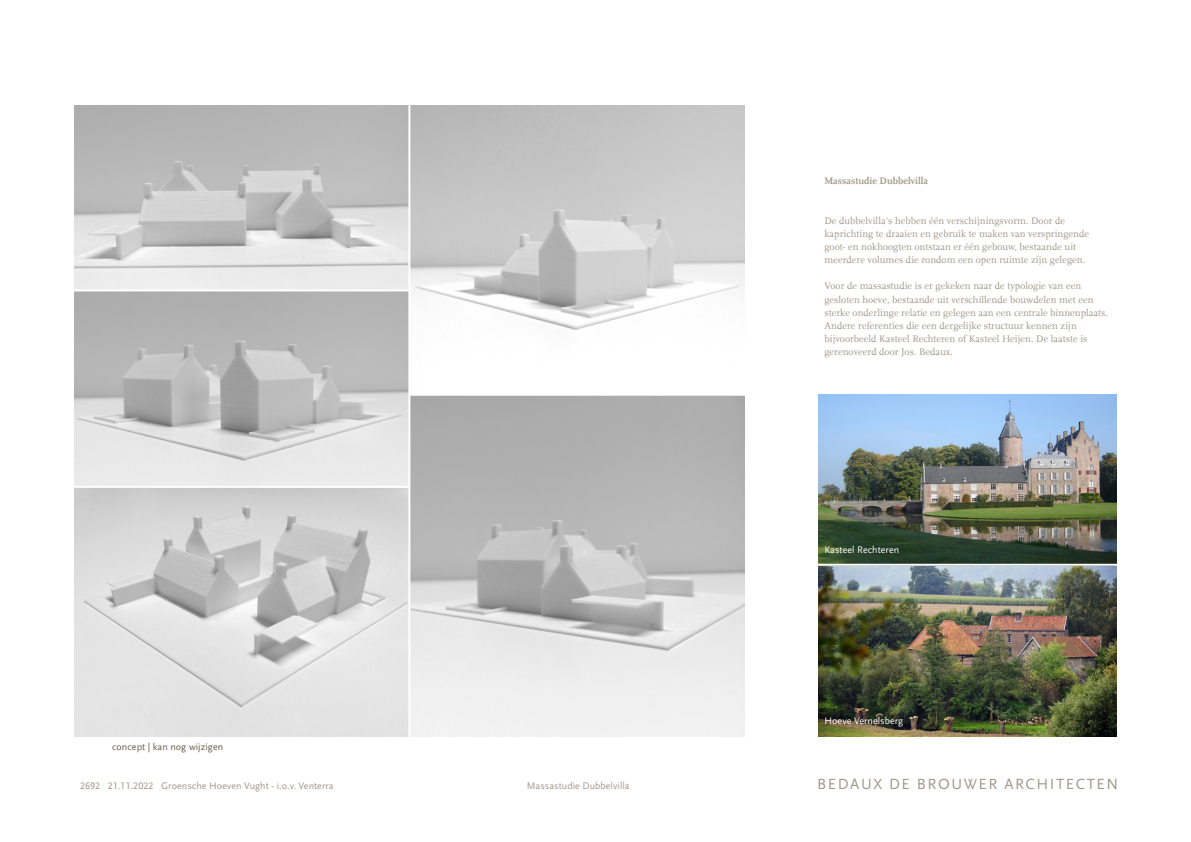
<style>
.page{position:relative;width:1191px;height:842px;background:#fff}
.page>*{position:absolute;margin:0;border:0;box-sizing:border-box;transform-origin:0 0}
.t1{font:15.4px "Scala Sans";letter-spacing:.1em;color:#a2988a}
.t2{font:10px/13.2px "Scala LF";letter-spacing:.005em;color:#a2988a}
.t3{font:10px "Scala Sans LF";letter-spacing:.005em;color:#a2988a}
.t4{font:10px "Scala Sans LF";letter-spacing:.005em;color:#fff}
.t5{font:700 10px "Scala LF";letter-spacing:.005em;color:#a2988a}
.t6{font:10px "Scala Sans LF";letter-spacing:.005em;color:#695e4a}
</style>
<div class="page">
<img style="left:74px;top:105px;width:670px;height:632px">
<hr style="left:409px;top:394px;width:358px;height:2px;background:#fff">
<hr style="left:370px;top:498px;width:2px;height:265px;background:#fff">
<hr style="left:51px;top:486px;width:358px;height:2px;background:#fff">
<hr style="left:51px;top:289px;width:358px;height:2px;background:#fff">
<hr style="left:408px;top:92px;width:2px;height:658px;background:#fff">
<img style="left:819px;top:395px;width:297px;height:342px">
<hr style="left:788px;top:564px;width:358px;height:2px;background:#fff">
<p class="t6" style="left:112px;top:741px;width:113px">concept | kan nog wijzigen</p>
<p class="t3" style="left:80px;top:781px;width:255px">2692 21.11.2022 Groensche Hoeven Vught - i.o.v. Venterra</p>
<p class="t3" style="left:527px;top:781px;width:104px">Massastudie Dubbelvilla</p>
<p class="t5" style="left:824px;top:175px;width:105px">Massastudie Dubbelvilla</p>
<p class="t2" style="left:824px;top:214px;width:266px">De dubbelvilla's hebben één verschijningsvorm. Door de kaprichting te draaien en gebruik te maken van verspringende goot- en nokhoogten ontstaan er één gebouw, bestaande uit meerdere volumes die rondom een open ruimte zijn gelegen.</p>
<p class="t2" style="left:824px;top:280px;width:285px">Voor de massastudie is er gekeken naar de typologie van een gesloten hoeve, bestaande uit verschillende bouwdelen met een sterke onderlinge relatie en gelegen aan een centrale binnenplaats.<br>Andere referenties die een dergelijke structuur kennen zijn bijvoorbeeld Kasteel Rechteren of Kasteel Heijen. De laatste is gerenoveerd door Jos. Bedaux.</p>
<p class="t4" style="left:824px;top:544px;width:76px">Kasteel Rechteren</p>
<p class="t4" style="left:824px;top:715px;width:80px">Hoeve Vernelsberg</p>
<h1 class="t1" style="left:817px;top:776px;width:302px">BEDAUX DE BROUWER ARCHITECTEN</h1>
</div>
